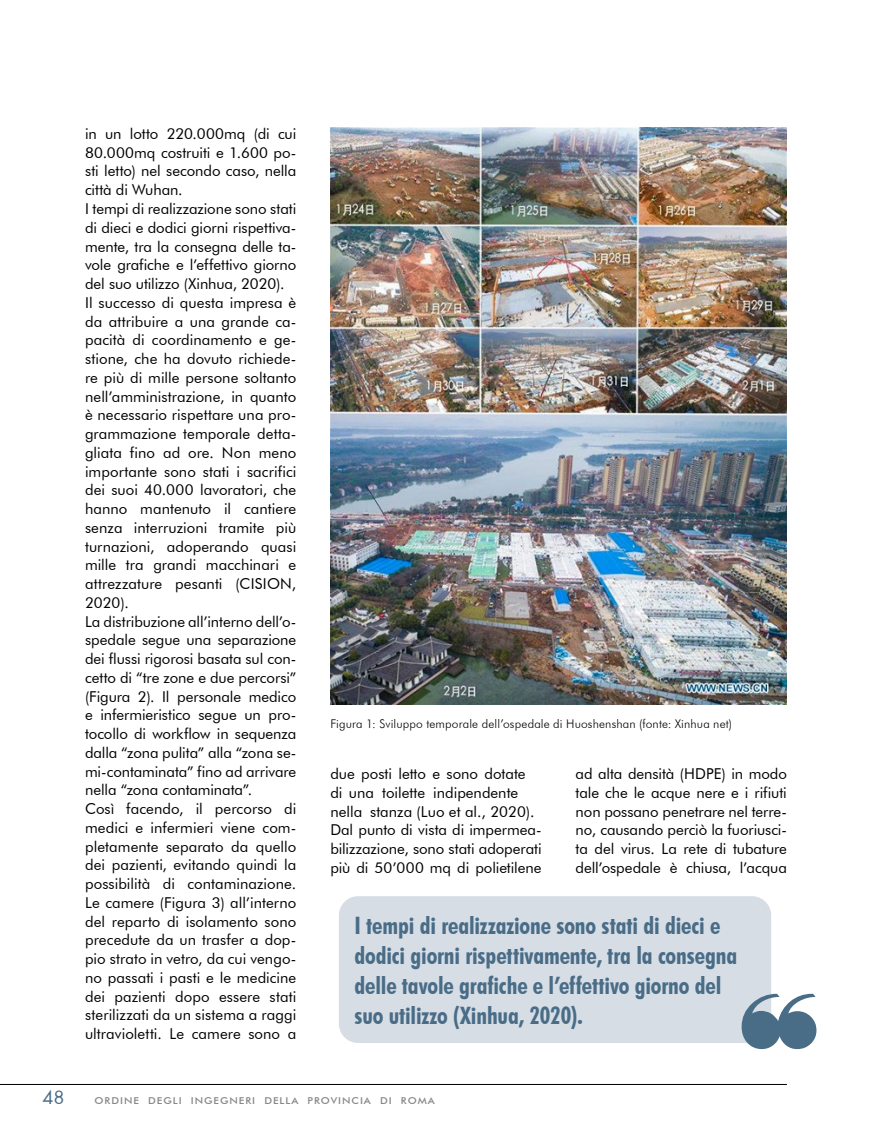
<style>
.page{position:relative;width:872px;height:1127px;background:#fff}
.page>*{position:absolute;margin:0;border:0;box-sizing:border-box;transform-origin:0 0}
.t1{font:700 condensed 24px/30px "Futura BT";letter-spacing:-.005em;color:#496c87}
.t2{font:18px "Futura";color:#496c87}
.t3{font:15px/18.8px "Futura BT";color:#000}
.t4{font:300 12px "Futura BT";letter-spacing:.015em;color:#000}
.t5{font:500 9.45px "Futura BT";letter-spacing:.09em;color:#878787;scale:1.11 1}
</style>
<div class="page">
<hr style="left:0;top:1084px;width:787px;height:1px;background:#000">
<div style="left:339px;top:896px;width:432px;height:147px;background:#d7dde5;border-radius:19px"></div>
<img style="left:330px;top:128px;width:457px;height:577px">
<p class="t3" style="left:85px;top:124px;width:213px">in un lotto 220.000mq (di cui<br>80.000mq costruiti e 1.600 po&shy;sti letto) nel secondo caso, nella città di Wuhan.<br>I tempi di realizzazione sono stati di dieci e dodici giorni rispettiva&shy;mente, tra la consegna delle ta&shy;vole grafiche e l’effettivo giorno del suo utilizzo (Xinhua, 2020).<br>Il successo di questa impresa è da attribuire a una grande ca&shy;pacità di coordinamento e ge&shy;stione, che ha dovuto richiede&shy;re più di mille persone soltanto nell’amministrazione, in quanto è necessario rispettare una pro&shy;grammazione temporale detta&shy;gliata fino ad ore. Non meno importante sono stati i sacrifici dei suoi 40.000 lavoratori, che hanno mantenuto il cantiere senza interruzioni tramite più turnazioni, adoperando quasi mille tra grandi macchinari e attrezzature pesanti (CISION,<br>2020).<br>La distribuzione all’interno dell’o&shy;spedale segue una separazione dei flussi rigorosi basata sul con&shy;cetto di “tre zone e due percorsi” (Figura 2). Il personale medico e infermieristico segue un pro&shy;tocollo di workflow in sequenza dalla “zona pulita” alla “zona se&shy;mi-contaminata” fino ad arrivare nella “zona contaminata”.<br>Così facendo, il percorso di medici e infermieri viene com&shy;pletamente separato da quello dei pazienti, evitando quindi la possibilità di contaminazione.<br>Le camere (Figura 3) all’interno del reparto di isolamento sono precedute da un trasfer a dop&shy;pio strato in vetro, da cui vengo&shy;no passati i pasti e le medicine dei pazienti dopo essere stati sterilizzati da un sistema a raggi ultravioletti. Le camere sono a</p>
<p class="t4" style="left:330px;top:716px;width:403px">Figura 1: Sviluppo temporale dell’ospedale di Huoshenshan (fonte: Xinhua net)</p>
<p class="t3" style="left:330px;top:764px;width:213px">due posti letto e sono dotate di una toilette indipendente nella stanza (Luo et al., 2020).<br>Dal punto di vista di impermea&shy;bilizzazione, sono stati adoperati più di 50’000 mq di polietilene</p>
<p class="t3" style="left:575px;top:764px;width:213px;text-align:justify">ad alta densità (HDPE) in modo tale che le acque nere e i rifiuti non possano penetrare nel terre&shy;no, causando perciò la fuoriusci&shy;ta del virus. La rete di tubature dell’ospedale è chiusa, l’acqua</p>
<h1 class="t1" style="left:354px;top:910px;width:384px">I tempi di realizzazione sono stati di dieci e dodici giorni rispettivamente, tra la consegna delle tavole grafiche e l’effettivo giorno del suo utilizzo (Xinhua, 2020).</h1>
<p class="t2" style="left:43px;top:1085px;width:24px">48</p>
<p class="t5" style="left:94px;top:1094px;width:308px">ORDINE DEGLI INGEGNERI DELLA PROVINCIA DI ROMA</p>
</div>
